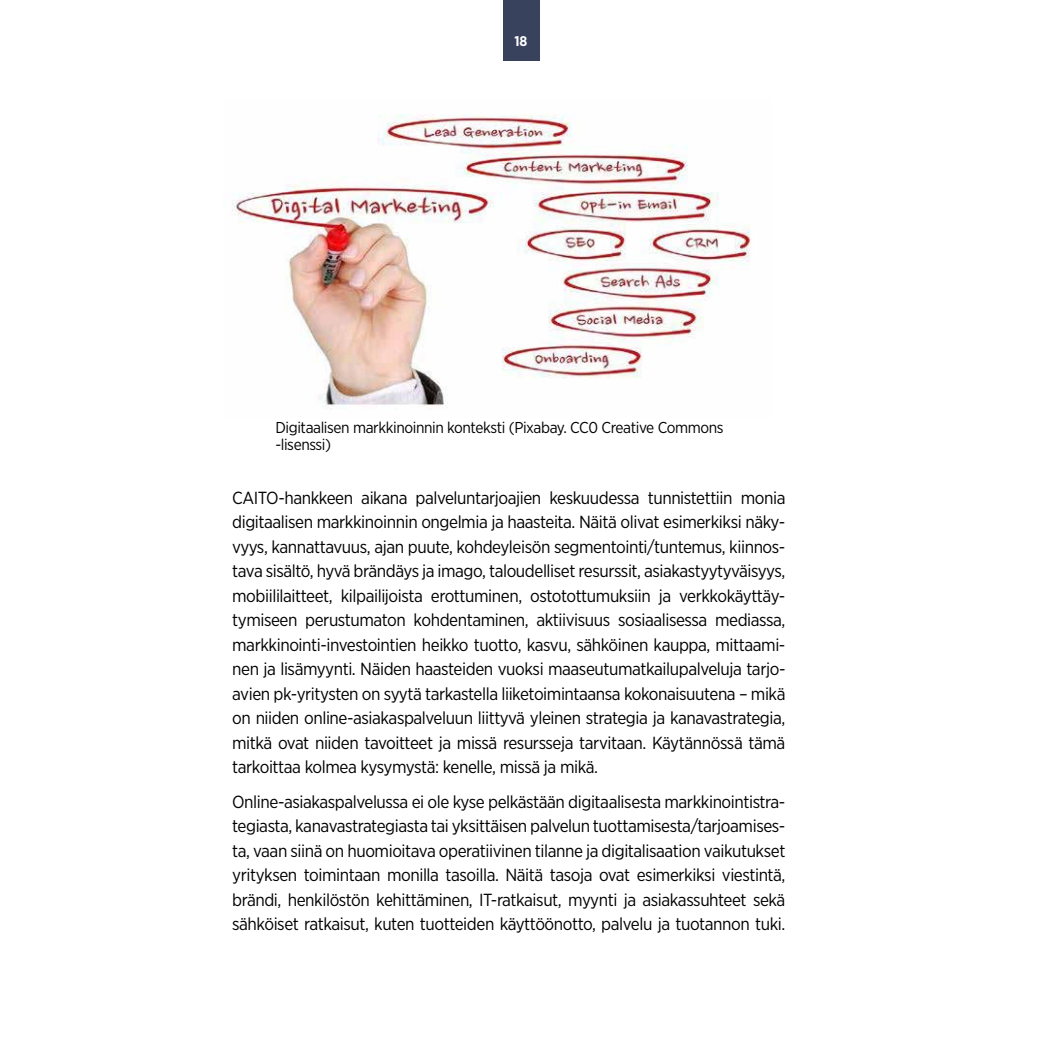
<style>
.page{position:relative;width:1042px;height:1042px;background:#fff}
.page>*{position:absolute;margin:0;border:0;box-sizing:border-box;transform-origin:0 0}
.t1{font:17.5px/24.5px "Gotham Narrow";letter-spacing:-.025em;color:#000;text-align:justify}
.t2{font:15.75px/17px "Gotham Narrow";letter-spacing:-.025em;color:#000}
.t3{font:700 14px "Gotham Narrow";color:#fff}
</style>
<div class="page">
<div style="left:502px;top:0;width:37px;height:61px;background:#39425d"></div>
<img style="left:232px;top:114px;width:519px;height:295px">
<p class="t3" style="left:514px;top:32px;width:15px">18</p>
<p class="t2" style="left:275px;top:418px;width:450px">Digitaalisen markkinoinnin konteksti (Pixabay. CC0 Creative Commons -lisenssi)</p>
<p class="t1" style="left:232px;top:485px;width:555px">CAITO-hankkeen aikana palveluntarjoajien keskuudessa tunnistettiin monia digitaalisen markkinoinnin ongelmia ja haasteita. Näitä olivat esimerkiksi näky&shy;vyys, kannattavuus, ajan puute, kohdeyleisön segmentointi/tuntemus, kiinnos&shy;tava sisältö, hyvä brändäys ja imago, taloudelliset resurssit, asiakastyytyväisyys, mobiililaitteet, kilpailijoista erottuminen, ostotottumuksiin ja verkkokäyttäy&shy;tymiseen perustumaton kohdentaminen, aktiivisuus sosiaalisessa mediassa, markkinointi-investointien heikko tuotto, kasvu, sähköinen kauppa, mittaami&shy;nen ja lisämyynti. Näiden haasteiden vuoksi maaseutumatkailupalveluja tarjo&shy;avien pk-yritysten on syytä tarkastella liiketoimintaansa kokonaisuutena – mikä on niiden online-asiakaspalveluun liittyvä yleinen strategia ja kanavastrategia, mitkä ovat niiden tavoitteet ja missä resursseja tarvitaan. Käytännössä tämä tarkoittaa kolmea kysymystä: kenelle, missä ja mikä.</p>
<p class="t1" style="left:232px;top:789px;width:555px">Online-asiakaspalvelussa ei ole kyse pelkästään digitaalisesta markkinointistra&shy;tegiasta, kanavastrategiasta tai yksittäisen palvelun tuottamisesta/tarjoamises&shy;ta, vaan siinä on huomioitava operatiivinen tilanne ja digitalisaation vaikutukset yrityksen toimintaan monilla tasoilla. Näitä tasoja ovat esimerkiksi viestintä, brändi, henkilöstön kehittäminen, IT-ratkaisut, myynti ja asiakassuhteet sekä sähköiset ratkaisut, kuten tuotteiden käyttöönotto, palvelu ja tuotannon tuki.</p>
</div>
